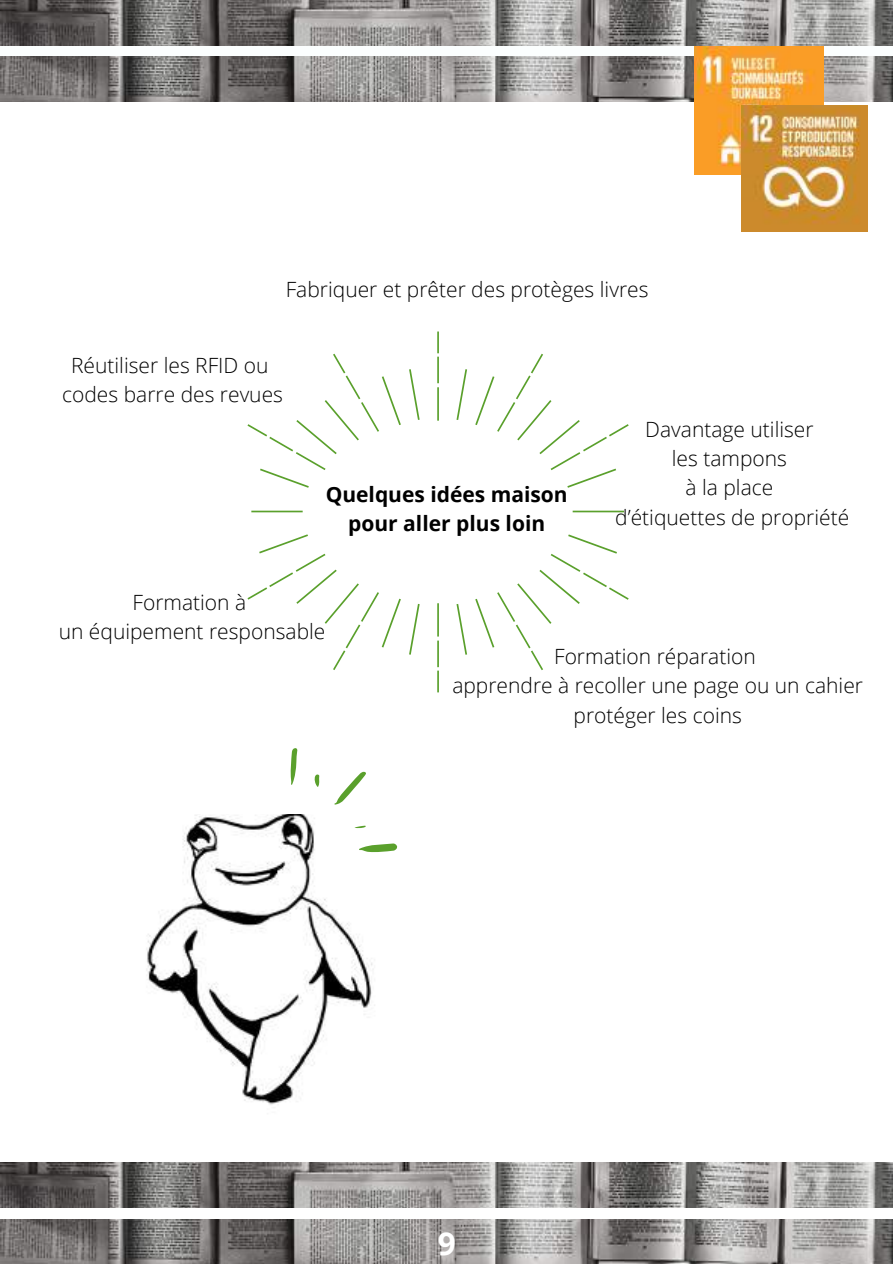
<style>
.page{position:relative;width:893px;height:1264px;background:#fff}
.page>*{position:absolute;margin:0;border:0;box-sizing:border-box;transform-origin:0 0}
.t1{font:700 31.5px "Open Sans";color:#fff}
.t2{font:300 21px/29.2px "Open Sans";color:#000;text-align:center}
.t3{font:700 21px/29.2px "Open Sans";color:#000;text-align:center}
</style>
<div class="page">
<img style="left:0;top:0;width:892px;height:101px">
<div style="left:0;top:46px;width:892px;height:10px;background:#fbfefe"></div>
<svg style="left:247px;top:331px;width:381px;height:361px"></svg>
<img style="left:0;top:1162px;width:892px;height:101px">
<div style="left:0;top:1208px;width:892px;height:9px;background:#fff"></div>
<img style="left:146px;top:814px;width:229px;height:291px">
<svg style="left:334px;top:771px;width:32px;height:34px"></svg>
<svg style="left:290px;top:748px;width:30px;height:39px"></svg>
<svg style="left:354px;top:821px;width:44px;height:47px"></svg>
<img style="left:694px;top:46px;width:128px;height:128px">
<img style="left:741px;top:105px;width:126px;height:126px">
<p class="t2" style="left:286px;top:274px;width:364px">Fabriquer et prêter des protèges livres</p>
<p class="t2" style="left:62px;top:350px;width:222px">Réutiliser les RFID ou codes barre des revues</p>
<p class="t3" style="left:325px;top:479px;width:243px">Quelques idées maison pour aller plus loin</p>
<p class="t2" style="left:59px;top:587px;width:268px">Formation à<br>un équipement responsable</p>
<p class="t2" style="left:615px;top:414px;width:235px">Davantage utiliser<br>les tampons<br>à la place<br>d’étiquettes de propriété</p>
<p class="t2" style="left:452px;top:641px;width:412px">Formation réparation<br>apprendre à recoller une page ou un cahier protéger les coins</p>
<h1 class="t1" style="left:437px;top:1221px;width:19px">9</h1>
</div>
